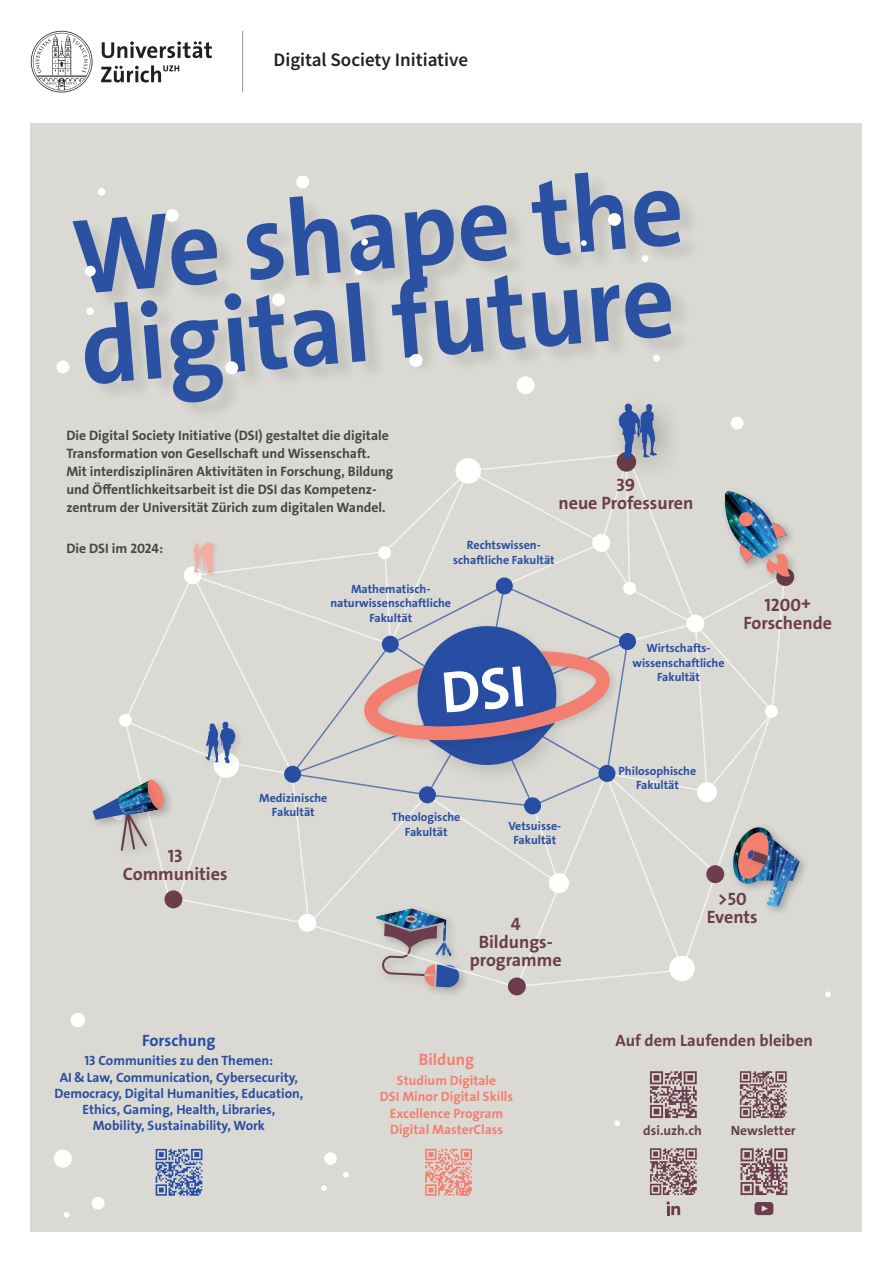
<style>
.page{position:relative;width:893px;height:1263px;background:#fff}
.page>*{position:absolute;margin:0;border:0;box-sizing:border-box;transform-origin:0 0}
.t1{font:108px/90.4px "The Sans LP7 Bld";color:#274ea2;scale:.96 1}
.t2{font:600 19.05px "Source Sans Pro";color:#231f20}
.t3{font:18px/18px "The Sans LP7 Bld";color:#6b3d4d;text-align:center}
.t4{font:16.5px "The Sans LP7 Bld";color:#6b3d4d}
.t5{font:16.5px "The Sans LP7 Bld";color:#274ea2}
.t6{font:16.5px "The Sans LP7 Bld";color:#f37f71}
.t7{font:13.65px/18px "The Sans LP7 Bld";color:#454647}
.t8{font:13.5px/16.2px "The Sans LP7 Bld";color:#274ea2;text-align:center}
.t9{font:13.5px/16.2px "The Sans LP7 Bld";color:#f37f71;text-align:center}
.t10{font:13.5px "The Sans LP7 Bld";color:#6b3d4d}
.t11{font:12px/14.4px "The Sans LP7 Bld";color:#274ea2;text-align:center}
</style>
<div class="page">
<div style="left:31px;top:123px;width:831px;height:1109px;background:#dbd9d3"></div>
<hr style="left:242px;top:31px;width:1px;height:61px;background:#939598">
<svg style="left:31px;top:31px;width:181px;height:61px"></svg>
<svg style="left:825px;top:991px;width:6px;height:6px"></svg>
<div style="left:431px;top:960px;width:39px;height:38px;background:#231f20;opacity:.15"></div>
<svg style="left:176px;top:460px;width:467px;height:441px"></svg>
<div style="left:92px;top:1197px;width:13px;height:13px;background:#fff;border-radius:50%"></div>
<div style="left:57px;top:361px;width:12px;height:12px;background:#fff;border-radius:50%"></div>
<div style="left:731px;top:417px;width:12px;height:12px;background:#fff;border-radius:50%"></div>
<svg style="left:64px;top:1212px;width:6px;height:5px"></svg>
<div style="left:324px;top:1152px;width:13px;height:13px;background:#fff;border-radius:50%"></div>
<div style="left:54px;top:1149px;width:18px;height:19px;background:#fff;border-radius:50%"></div>
<div style="left:119px;top:714px;width:13px;height:13px;background:#fff;border-radius:50%"></div>
<div style="left:164px;top:890px;width:19px;height:18px;background:#6b3d4d;border-radius:50%"></div>
<div style="left:508px;top:977px;width:18px;height:19px;background:#6b3d4d;border-radius:50%"></div>
<div style="left:455px;top:458px;width:26px;height:26px;background:#fff;border-radius:50%"></div>
<div style="left:183px;top:566px;width:19px;height:18px;background:#fff;border-radius:50%"></div>
<div style="left:213px;top:752px;width:26px;height:26px;background:#fff;border-radius:50%"></div>
<svg style="left:614px;top:1120px;width:6px;height:6px"></svg>
<svg style="left:343px;top:1172px;width:6px;height:6px"></svg>
<svg style="left:321px;top:1185px;width:6px;height:6px"></svg>
<svg style="left:70px;top:1013px;width:15px;height:15px"></svg>
<div style="left:284px;top:766px;width:17px;height:17px;background:#274ea2;border-radius:50%"></div>
<svg style="left:650px;top:1071px;width:47px;height:47px"></svg>
<svg style="left:156px;top:1149px;width:46px;height:47px"></svg>
<svg style="left:425px;top:1149px;width:47px;height:47px"></svg>
<svg style="left:650px;top:1148px;width:47px;height:47px"></svg>
<svg style="left:666px;top:1201px;width:14px;height:14px"></svg>
<svg style="left:740px;top:1071px;width:47px;height:47px"></svg>
<svg style="left:754px;top:1202px;width:19px;height:13px"></svg>
<svg style="left:740px;top:1148px;width:47px;height:47px"></svg>
<img style="left:790px;top:849px;width:10px;height:47px">
<div style="left:75px;top:172px;width:627px;height:251px;background:#231f20;opacity:.12"></div>
<div style="left:142px;top:775px;width:33px;height:45px;background:#231f20;opacity:.15"></div>
<div style="left:113px;top:777px;width:55px;height:49px;background:#231f20;opacity:.15"></div>
<img style="left:93px;top:779px;width:72px;height:72px">
<div style="left:761px;top:549px;width:39px;height:38px;background:#231f20;opacity:.15"></div>
<div style="left:606px;top:391px;width:63px;height:96px;background:#231f20;opacity:.15"></div>
<div style="left:627px;top:392px;width:57px;height:94px;background:#231f20;opacity:.15"></div>
<svg style="left:618px;top:404px;width:39px;height:56px"></svg>
<div style="left:191px;top:541px;width:28px;height:38px;background:#231f20;opacity:.15"></div>
<svg style="left:193px;top:542px;width:21px;height:31px"></svg>
<div style="left:215px;top:717px;width:31px;height:57px;background:#231f20;opacity:.15"></div>
<div style="left:201px;top:719px;width:28px;height:54px;background:#231f20;opacity:.15"></div>
<svg style="left:124px;top:719px;width:111px;height:46px"></svg>
<div style="left:225px;top:361px;width:13px;height:13px;background:#fff;border-radius:50%"></div>
<div style="left:410px;top:354px;width:12px;height:13px;background:#fff;border-radius:50%"></div>
<div style="left:608px;top:213px;width:13px;height:13px;background:#fff;border-radius:50%"></div>
<svg style="left:581px;top:240px;width:6px;height:6px"></svg>
<div style="left:361px;top:239px;width:7px;height:7px;background:#fff;border-radius:50%"></div>
<div style="left:85px;top:266px;width:11px;height:10px;background:#fff;border-radius:50%"></div>
<svg style="left:290px;top:491px;width:500px;height:497px"></svg>
<h2 class="t2" style="left:273px;top:48px;width:196px">Digital Society Initiative</h2>
<h1 class="t1" style="left:69px;top:215px;width:640px;rotate:-5deg">We shape the digital future</h1>
<p class="t7" style="left:66px;top:427px;width:329px">Die Digital Society Initiative (DSI) gestaltet die digitale Transformation von Gesellschaft und Wissenschaft.<br>Mit interdisziplinären Aktivitäten in Forschung, Bildung und Öffentlichkeitsarbeit ist die DSI das Kompetenz&shy;zentrum der Universität Zürich zum digitalen Wandel.</p>
<p class="t7" style="left:66px;top:539px;width:98px">Die DSI im 2024:</p>
<h3 class="t3" style="left:558px;top:476px;width:136px">39<br>neue Professuren</h3>
<p class="t11" style="left:453px;top:538px;width:103px">Rechtswissen&shy;schaftliche Fakultät</p>
<p class="t11" style="left:330px;top:582px;width:122px">Mathematisch&shy;naturwissenschaftliche<br>Fakultät</p>
<p class="t11" style="left:632px;top:641px;width:93px">Wirtschafts&shy;wissenschaftliche<br>Fakultät</p>
<h3 class="t3" style="left:743px;top:596px;width:90px">1200+<br>Forschende</h3>
<h3 class="t3" style="left:123px;top:847px;width:106px">13<br>Communities</h3>
<p class="t11" style="left:259px;top:791px;width:70px">Medizinische<br>Fakultät</p>
<p class="t11" style="left:392px;top:810px;width:70px">Theologische<br>Fakultät</p>
<p class="t11" style="left:508px;top:819px;width:54px">Vetsuisse-<br>Fakultät</p>
<p class="t11" style="left:619px;top:763px;width:79px">Philosophische<br>Fakultät</p>
<p class="t11" style="left:634px;top:765px;width:44px">Fakultät</p>
<h3 class="t3" style="left:470px;top:915px;width:93px">4<br>Bildungs&shy;programme</h3>
<p class="t5" style="left:142px;top:1029px;width:75px">Forschung</p>
<p class="t8" style="left:54px;top:1053px;width:250px">13 Communities zu den Themen:<br>AI &amp; Law, Communication, Cybersecurity, Democracy, Digital Humanities, Education, Ethics, Gaming, Health, Libraries,<br>Mobility, Sustainability, Work</p>
<p class="t6" style="left:419px;top:1049px;width:57px">Bildung</p>
<p class="t9" style="left:380px;top:1072px;width:135px">Studium Digitale<br>DSI Minor Digital Skills<br>Excellence Program<br>Digital MasterClass</p>
<h3 class="t3" style="left:707px;top:890px;width:53px">&gt;50<br>Events</h3>
<p class="t4" style="left:615px;top:1029px;width:199px">Auf dem Laufenden bleiben</p>
<p class="t10" style="left:643px;top:1121px;width:60px">dsi.uzh.ch</p>
<p class="t10" style="left:731px;top:1121px;width:66px">Newsletter</p>
</div>
